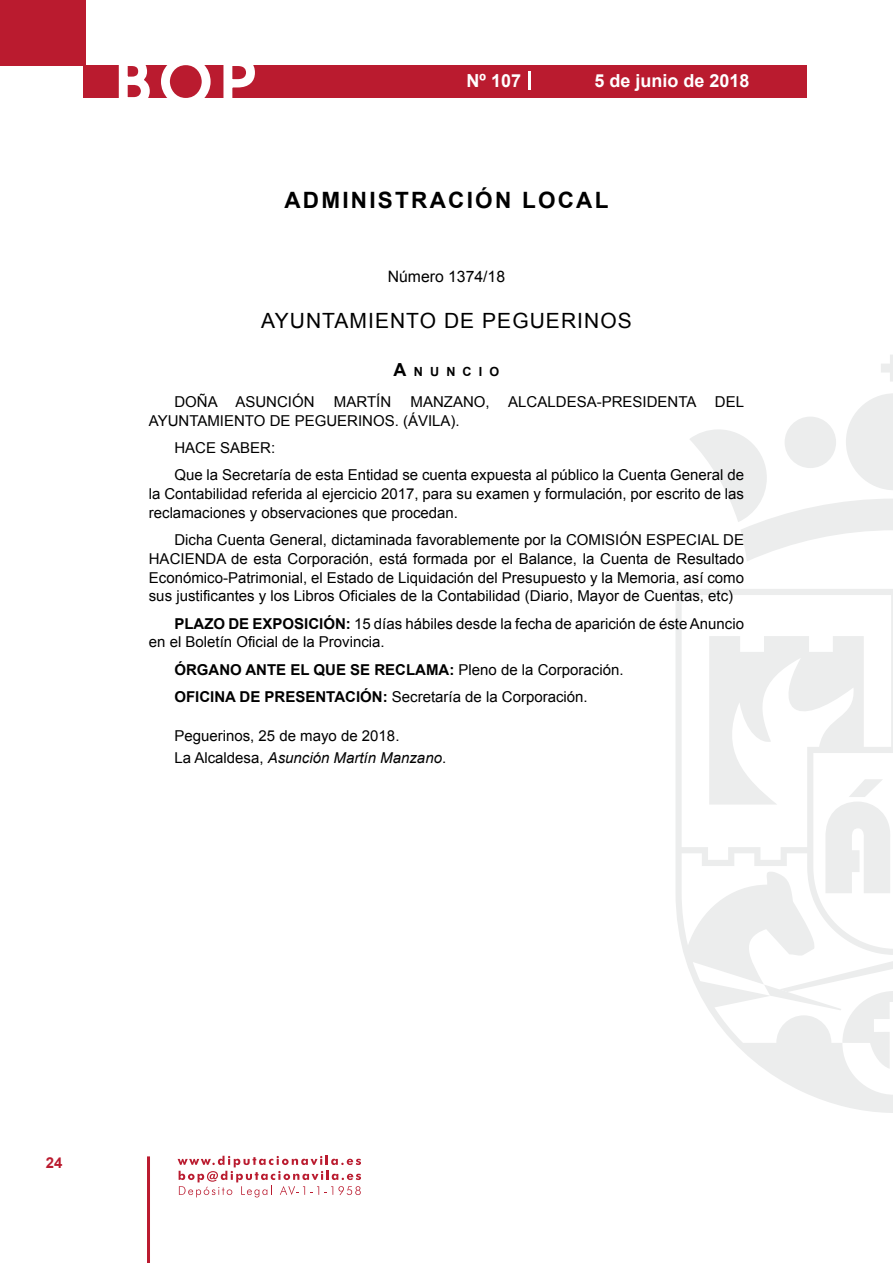
<style>
.page{position:relative;width:893px;height:1263px;background:#fff}
.page>*{position:absolute;margin:0;border:0;box-sizing:border-box;transform-origin:0 0}
.t1{font:500 61.5px "Avant Garde";color:#fff}
.t2{font:700 22.5px "Arial";letter-spacing:.1em;color:#000}
.t3{font:21px "Arial";letter-spacing:.05em;color:#000}
.t4{font:700 18px "Arial";color:#fff}
.t5{font:15.75px "Arial";color:#000}
.t6{font:15px/18.8px "Arial";color:#000}
.t7{font:700 15px/27.3px "Arial";color:#000}
.t8{font:700 15px "Arial";color:#ba1b2f}
.t9{font:700 12.6px "Arial";letter-spacing:.57em;color:#000}
.s1{font-size:18px}
.s2{font-weight:700}
.s3{font-weight:400}
.s4{font-style:italic}
</style>
<div class="page">
<svg style="left:178px;top:1156px;width:183px;height:41px"></svg>
<hr style="left:147px;top:1156px;width:3px;height:107px;background:#ba1b2f">
<div style="left:0;top:0;width:85px;height:66px;background:#ba1b2f"></div>
<div style="left:84px;top:65px;width:723px;height:33px;background:#ba1b2f"></div>
<svg style="left:118px;top:65px;width:32px;height:33px"></svg>
<svg style="left:161px;top:65px;width:50px;height:33px"></svg>
<svg style="left:223px;top:65px;width:32px;height:33px"></svg>
<svg style="left:529px;top:71px;width:2px;height:19px"></svg>
<svg style="left:881px;top:355px;width:12px;height:27px"></svg>
<svg style="left:690px;top:393px;width:203px;height:168px"></svg>
<svg style="left:676px;top:589px;width:217px;height:524px"></svg>
<svg style="left:764px;top:984px;width:129px;height:86px"></svg>
<svg style="left:825px;top:779px;width:66px;height:114px"></svg>
<h1 class="t1" style="left:115px;top:44px;width:141px">BOP</h1>
<p class="t4" style="left:467px;top:69px;width:56px">Nº 107</p>
<p class="t4" style="left:594px;top:69px;width:157px">5 de junio de 2018</p>
<h2 class="t2" style="left:284px;top:185px;width:325px">ADMINISTRACIÓN LOCAL</h2>
<p class="t5" style="left:388px;top:266px;width:119px">Número 1374/18</p>
<h3 class="t3" style="left:261px;top:307px;width:372px">AYUNTAMIENTO DE PEGUERINOS</h3>
<p class="t9" style="left:394px;top:363px;width:107px"><span class="s1">A</span>NUNCIO</p>
<p class="t6" style="left:174px;top:392px;width:142px">DOÑA ASUNCIÓN</p>
<p class="t6" style="left:334px;top:392px;width:59px">MARTÍN</p>
<p class="t6" style="left:149px;top:392px;width:597px;text-indent:262px">MANZANO, ALCALDESA-PRESIDENTA DEL<br>AYUNTAMIENTO DE PEGUERINOS. (ÁVILA).</p>
<p class="t6" style="left:174px;top:434px;width:571px;line-height:27.3px">HACE SABER:<br>Que la Secretaría de esta Entidad se cuenta expuesta al público la Cuenta General de</p>
<p class="t6" style="left:149px;top:485px;width:597px">la Contabilidad referida al ejercicio 2017, para su examen y formulación, por escrito de las reclamaciones y observaciones que procedan.</p>
<p class="t6" style="left:149px;top:531px;width:597px;text-align:justify;text-indent:26px">Dicha Cuenta General, dictaminada favorablemente por la COMISIÓN ESPECIAL DE HACIENDA de esta Corporación, está formada por el Balance, la Cuenta de Resultado Económico-Patrimonial, el Estado de Liquidación del Presupuesto y la Memoria, así como sus justificantes y los Libros Oficiales de la Contabilidad (Diario, Mayor de Cuentas, etc)</p>
<p class="t6" style="left:149px;top:614px;width:597px;text-indent:26px"><span class="s2">PLAZO DE EXPOSICIÓN:</span> 15 días hábiles desde la fecha de aparición de éste Anuncio en el Boletín Oficial de la Provincia.</p>
<p class="t7" style="left:174px;top:656px;width:451px">ÓRGANO ANTE EL QUE SE RECLAMA: <span class="s3">Pleno de la Corporación.<br></span>OFICINA DE PRESENTACIÓN: <span class="s3">Secretaría de la Corporación.</span></p>
<p class="t6" style="left:174px;top:725px;width:273px;line-height:22.2px">Peguerinos, 25 de mayo de 2018.<br>La Alcaldesa, <span class="s4">Asunción Martín Manzano</span>.</p>
<p class="t8" style="left:46px;top:1153px;width:18px">24</p>
</div>
